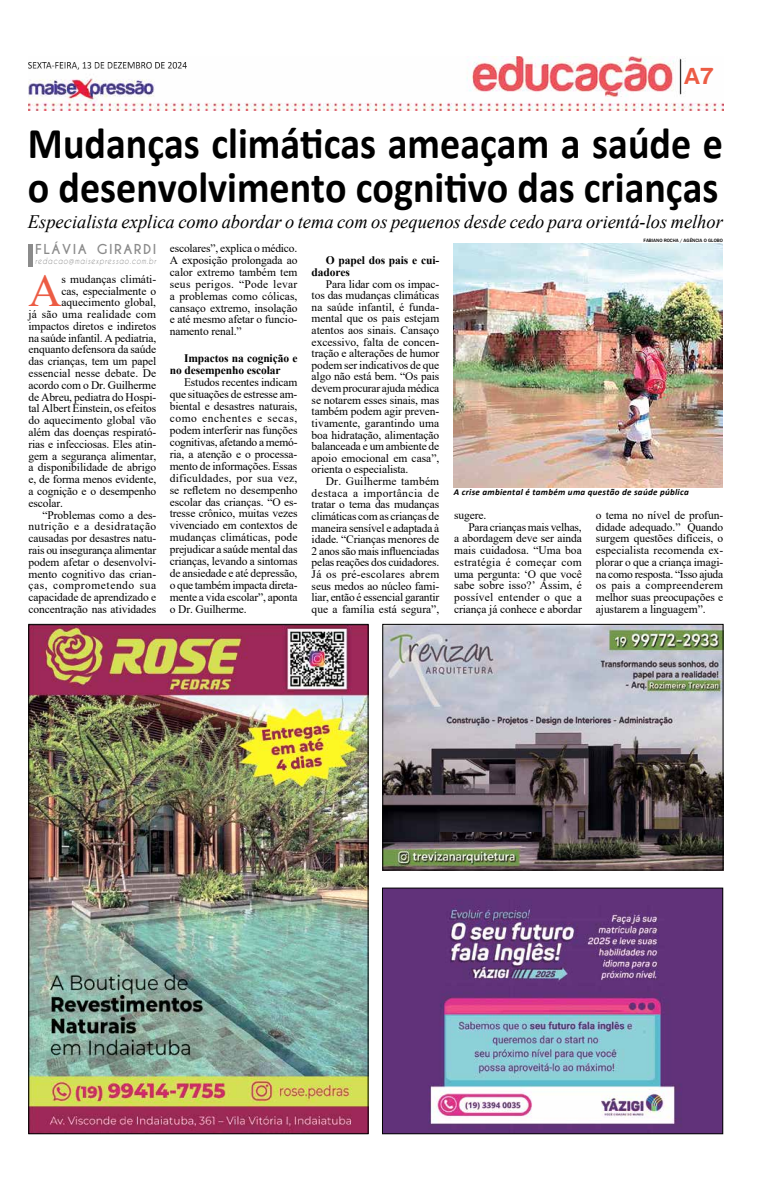
<style>
.page{position:relative;width:780px;height:1191px;background:#fff}
.page>*{position:absolute;margin:0;border:0;box-sizing:border-box;transform-origin:0 0}
.t1{font:46.2px "Times New Roman";color:#ec5c44}
.t2{font:700 44px/44px "Calibri";color:#000;scale:.91 1}
.t3{font:24px "Harabara";color:#ec5c44}
.t4{font:italic 19px "Times New Roman";color:#000}
.t5{font:700 12.9px "Caviar Dreams";letter-spacing:.11em;color:#8b8b8b;scale:1.04 1}
.t6{font:11.5px/11.6px "Times New Roman";letter-spacing:-.01em;color:#000;text-align:justify}
.t7{font:700 11.5px/11.9px "Times New Roman";letter-spacing:-.01em;color:#000}
.t8{font:11.5px "Times New Roman";letter-spacing:.02em;color:#000}
.t9{font:11.5px "Times New Roman";letter-spacing:.035em;color:#000}
.t10{font:11.5px "Times New Roman";letter-spacing:.025em;color:#000}
.t11{font:11.5px "Times New Roman";letter-spacing:.045em;color:#000}
.t12{font:italic 700 9px "Calibri";letter-spacing:.03em;color:#000}
.t13{font:italic 8.3px "Caviar Dreams";letter-spacing:.11em;color:#8b8b8b;scale:.83 1}
.t14{font:500 4.9px "Franklin Gothic";color:#000}
</style>
<div class="page">
<img style="left:29px;top:57px;width:694px;height:53px">
<img style="left:29px;top:62px;width:158px;height:8px">
<img style="left:30px;top:626px;width:336px;height:506px">
<img style="left:384px;top:626px;width:337px;height:242px">
<div style="left:382px;top:624px;width:341px;height:246px;border:1px solid #000"></div>
<img style="left:384px;top:889px;width:337px;height:243px">
<div style="left:382px;top:887px;width:341px;height:247px;border:1px solid #000"></div>
<img style="left:454px;top:244px;width:268px;height:243px">
<hr style="left:29px;top:244px;width:4px;height:22px;background:#8b8b8b">
<h3 class="t3" style="left:684px;top:63px;width:31px">A7</h3>
<h2 class="t2" style="left:28px;top:121px;width:765px">Mudanças climáticas ameaçam a saúde e o desenvolvimento cognitivo das crianças</h2>
<h3 class="t4" style="left:28px;top:209px;width:696px">Especialista explica como abordar o tema com os pequenos desde cedo para orientá-los melhor</h3>
<p class="t14" style="left:643px;top:237px;width:81px">FABIANO ROCHA / AGÊNCIA O GLOBO</p>
<p class="t5" style="left:35px;top:241px;width:118px">FLÁVIA GIRARDI</p>
<p class="t13" style="left:35px;top:256px;width:147px">redacao@maisexpressao.com.br</p>
<p class="t6" style="left:170px;top:242px;width:129px;line-height:11.9px">escolares”, explica o médico.<br>A exposição prolongada ao calor extremo também tem seus perigos. “Pode levar a problemas como cólicas, cansaço extremo, insolação e até mesmo afetar o funcio&shy;namento renal.”</p>
<p class="t7" style="left:170px;top:352px;width:129px;text-indent:14px">Impactos na cognição e no desempenho escolar</p>
<p class="t6" style="left:170px;top:376px;width:129px;line-height:11.9px;text-indent:14px">Estudos recentes indicam que situações de estresse am&shy;biental e desastres naturais, como enchentes e secas, podem interferir nas funções cognitivas, afetando a memó&shy;ria, a atenção e o processa&shy;mento de informações. Essas dificuldades, por sua vez, se refletem no desempenho escolar das crianças. “O es&shy;tresse crônico, muitas vezes vivenciado em contextos de mudanças climáticas, pode prejudicar a saúde mental das crianças, levando a sintomas de ansiedade e até depressão, o que também impacta direta&shy;mente a vida escolar”, aponta o Dr. Guilherme.</p>
<p class="t7" style="left:311px;top:254px;width:129px;line-height:11.6px;text-indent:14px">O papel dos pais e cui&shy;dadores</p>
<p class="t6" style="left:311px;top:277px;width:129px;text-indent:14px">Para lidar com os impac&shy;tos das mudanças climáticas na saúde infantil, é funda&shy;mental que os pais estejam atentos aos sinais. Cansaço excessivo, falta de concen&shy;tração e alterações de humor podem ser indicativos de que algo não está bem. “Os pais devem procurar ajuda médica se notarem esses sinais, mas também podem agir preven&shy;tivamente, garantindo uma boa hidratação, alimentação balanceada e um ambiente de apoio emocional em casa”, orienta o especialista.</p>
<p class="t6" style="left:311px;top:475px;width:129px;text-indent:14px">Dr. Guilherme também destaca a importância de tratar o tema das mudanças climáticas com as crianças de maneira sensível e adaptada à idade. “Crianças menores de 2 anos são mais influenciadas pelas reações dos cuidadores.<br>Já os pré-escolares abrem seus medos ao núcleo fami&shy;liar, então é essencial garantir que a família está segura”,</p>
<h1 class="t1" style="left:28px;top:258px;width:35px">A</h1>
<p class="t6" style="left:61px;top:273px;width:96px">s mudanças climáti-</p>
<p class="t6" style="left:61px;top:285px;width:96px">cas, especialmente o</p>
<p class="t6" style="left:61px;top:296px;width:96px">aquecimento global,</p>
<p class="t8" style="left:28px;top:306px;width:129px">já são uma realidade com</p>
<p class="t6" style="left:28px;top:320px;width:129px">impactos diretos e indiretos</p>
<p class="t6" style="left:28px;top:332px;width:129px">na saúde infantil. A pediatria,</p>
<p class="t6" style="left:28px;top:343px;width:129px">enquanto defensora da saúde</p>
<p class="t6" style="left:28px;top:355px;width:129px">das crianças, tem um papel</p>
<p class="t6" style="left:28px;top:367px;width:129px">essencial nesse debate. De</p>
<p class="t6" style="left:28px;top:379px;width:129px">acordo com o Dr. Guilherme</p>
<p class="t6" style="left:28px;top:390px;width:129px">de Abreu, pediatra do Hospi-</p>
<p class="t6" style="left:28px;top:402px;width:129px">tal Albert Einstein, os efeitos</p>
<p class="t6" style="left:28px;top:414px;width:129px">do aquecimento global vão</p>
<p class="t6" style="left:28px;top:426px;width:129px">além das doenças respirató-</p>
<p class="t6" style="left:28px;top:438px;width:129px">rias e infecciosas. Eles atin-</p>
<p class="t6" style="left:28px;top:449px;width:129px">gem a segurança alimentar,</p>
<p class="t6" style="left:28px;top:461px;width:129px">a disponibilidade de abrigo</p>
<p class="t6" style="left:28px;top:473px;width:129px">e, de forma menos evidente,</p>
<p class="t6" style="left:28px;top:485px;width:129px">a cognição e o desempenho</p>
<p class="t6" style="left:28px;top:497px;width:36px">escolar.</p>
<p class="t6" style="left:43px;top:508px;width:115px">“Problemas como a des-</p>
<p class="t9" style="left:28px;top:518px;width:129px">nutrição e a desidratação</p>
<p class="t6" style="left:28px;top:532px;width:129px">causadas por desastres natu-</p>
<p class="t6" style="left:28px;top:544px;width:129px">rais ou insegurança alimentar</p>
<p class="t6" style="left:28px;top:555px;width:129px">podem afetar o desenvolvi-</p>
<p class="t6" style="left:28px;top:567px;width:129px">mento cognitivo das crian-</p>
<p class="t11" style="left:28px;top:577px;width:129px">ças, comprometendo sua</p>
<p class="t6" style="left:28px;top:591px;width:129px">capacidade de aprendizado e</p>
<p class="t6" style="left:28px;top:603px;width:129px">concentração nas atividades</p>
<p class="t12" style="left:454px;top:486px;width:236px">A crise ambiental é também uma questão de saúde pública</p>
<p class="t6" style="left:596px;top:508px;width:129px">o tema no nível de profun&shy;didade adequado.” Quando surgem questões difíceis, o especialista recomenda ex&shy;plorar o que a criança imagi&shy;na como resposta. “Isso ajuda os pais a compreenderem melhor suas preocupações e ajustarem a linguagem”.</p>
<p class="t6" style="left:454px;top:509px;width:34px">sugere.</p>
<p class="t6" style="left:468px;top:520px;width:115px">Para crianças mais velhas,</p>
<p class="t6" style="left:454px;top:532px;width:129px">a abordagem deve ser ainda</p>
<p class="t6" style="left:454px;top:544px;width:129px">mais cuidadosa. “Uma boa</p>
<p class="t10" style="left:454px;top:554px;width:129px">estratégia é começar com</p>
<p class="t6" style="left:454px;top:567px;width:129px">uma pergunta: ‘O que você</p>
<p class="t6" style="left:454px;top:579px;width:129px">sabe sobre isso?’ Assim, é</p>
<p class="t8" style="left:454px;top:589px;width:129px">possível entender o que a</p>
<p class="t6" style="left:454px;top:603px;width:129px">criança já conhece e abordar</p>
</div>
